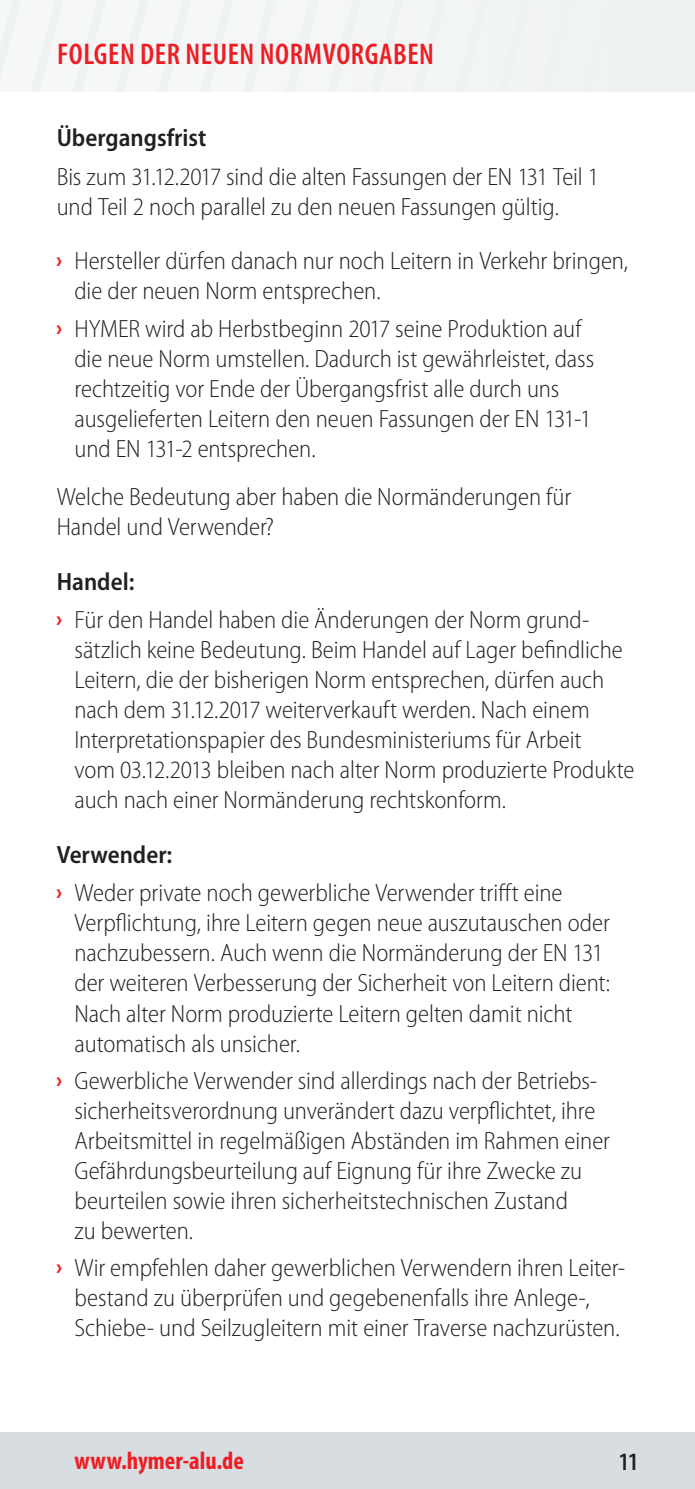
<style>
.page{position:relative;width:695px;height:1489px;background:#fff}
.page>*{position:absolute;margin:0;border:0;box-sizing:border-box;transform-origin:0 0}
.t1{font:600 condensed 30px "Myriad Pro";letter-spacing:.02em;color:#ee1d23}
.t2{font:300 semi-condensed 25px/30px "Myriad Pro";letter-spacing:-.005em;color:#231f20}
.t3{font:600 semi-condensed 25px "Myriad Pro";color:#231f20}
.t4{font:700 condensed 25px "Myriad Pro";color:#ee1d23}
.t5{font:600 condensed 25px "Myriad Pro";color:#231f20}
.s1{font-weight:900;font-stretch:condensed;font-size:22.5px;color:#ee1d23}
</style>
<div class="page">
<div style="left:0;top:0;width:694px;height:92px;background:#f2f5f5"></div>
<div style="left:0;top:1431px;width:694px;height:57px;background:#d7dde1"></div>
<p class="t1" style="left:57px;top:36px;width:378px">FOLGEN DER NEUEN NORMVORGABEN</p>
<p class="t3" style="left:57px;top:124px;width:151px">Übergangsfrist</p>
<p class="t2" style="left:57px;top:162px;width:544px">Bis zum 31.12.2017 sind die alten Fassungen der EN 131 Teil 1 und Teil 2 noch parallel zu den neuen Fassungen gültig.</p>
<p class="t2" style="left:74px;top:246px;width:555px;text-indent:-18px"><span class="s1">Ű</span> Hersteller dürfen danach nur noch Leitern in Verkehr bringen, die der neuen Norm entsprechen.</p>
<p class="t2" style="left:74px;top:314px;width:521px;text-indent:-18px"><span class="s1">Ű</span> HYMER wird ab Herbstbeginn 2017 seine Produktion auf die neue Norm umstellen. Dadurch ist gewährleistet, dass rechtzeitig vor Ende der Übergangsfrist alle durch uns ausgelieferten Leitern den neuen Fassungen der EN 131-1 und EN 131-2 entsprechen.</p>
<p class="t2" style="left:57px;top:482px;width:516px">Welche Bedeutung aber haben die Normänderungen für<br>Handel und Verwender?</p>
<p class="t3" style="left:57px;top:567px;width:79px">Handel:</p>
<p class="t2" style="left:74px;top:605px;width:561px;text-indent:-18px"><span class="s1">Ű</span> Für den Handel haben die Änderungen der Norm grund&shy;sätzlich keine Bedeutung. Beim Handel auf Lager befindliche Leitern, die der bisherigen Norm entsprechen, dürfen auch nach dem 31.12.2017 weiterverkauft werden. Nach einem Interpretationspapier des Bundesministeriums für Arbeit<br>vom 03.12.2013 bleiben nach alter Norm produzierte Produkte auch nach einer Normänderung rechtskonform.</p>
<p class="t3" style="left:57px;top:840px;width:117px">Verwender:</p>
<p class="t2" style="left:74px;top:878px;width:537px;text-indent:-18px"><span class="s1">Ű</span> Weder private noch gewerbliche Verwender trifft eine Verpflichtung, ihre Leitern gegen neue auszutauschen oder nachzubessern. Auch wenn die Normänderung der EN 131 der weiteren Verbesserung der Sicherheit von Leitern dient:<br>Nach alter Norm produzierte Leitern gelten damit nicht automatisch als unsicher.</p>
<p class="t2" style="left:74px;top:1065px;width:537px;text-indent:-18px"><span class="s1">Ű</span> Gewerbliche Verwender sind allerdings nach der Betriebs&shy;sicherheitsverordnung unverändert dazu verpflichtet, ihre Arbeitsmittel in regelmäßigen Abständen im Rahmen einer Gefährdungsbeurteilung auf Eignung für ihre Zwecke zu beurteilen sowie ihren sicherheitstechnischen Zustand<br>zu bewerten.</p>
<p class="t2" style="left:74px;top:1252px;width:552px;text-indent:-18px"><span class="s1">Ű</span> Wir empfehlen daher gewerblichen Verwendern ihren Leiter&shy;bestand zu überprüfen und gegebenenfalls ihre Anlege-,<br>Schiebe- und Seilzugleitern mit einer Traverse nachzurüsten.</p>
<p class="t4" style="left:74px;top:1445px;width:171px">www.hymer-alu.de</p>
<p class="t5" style="left:618px;top:1446px;width:21px">11</p>
</div>
